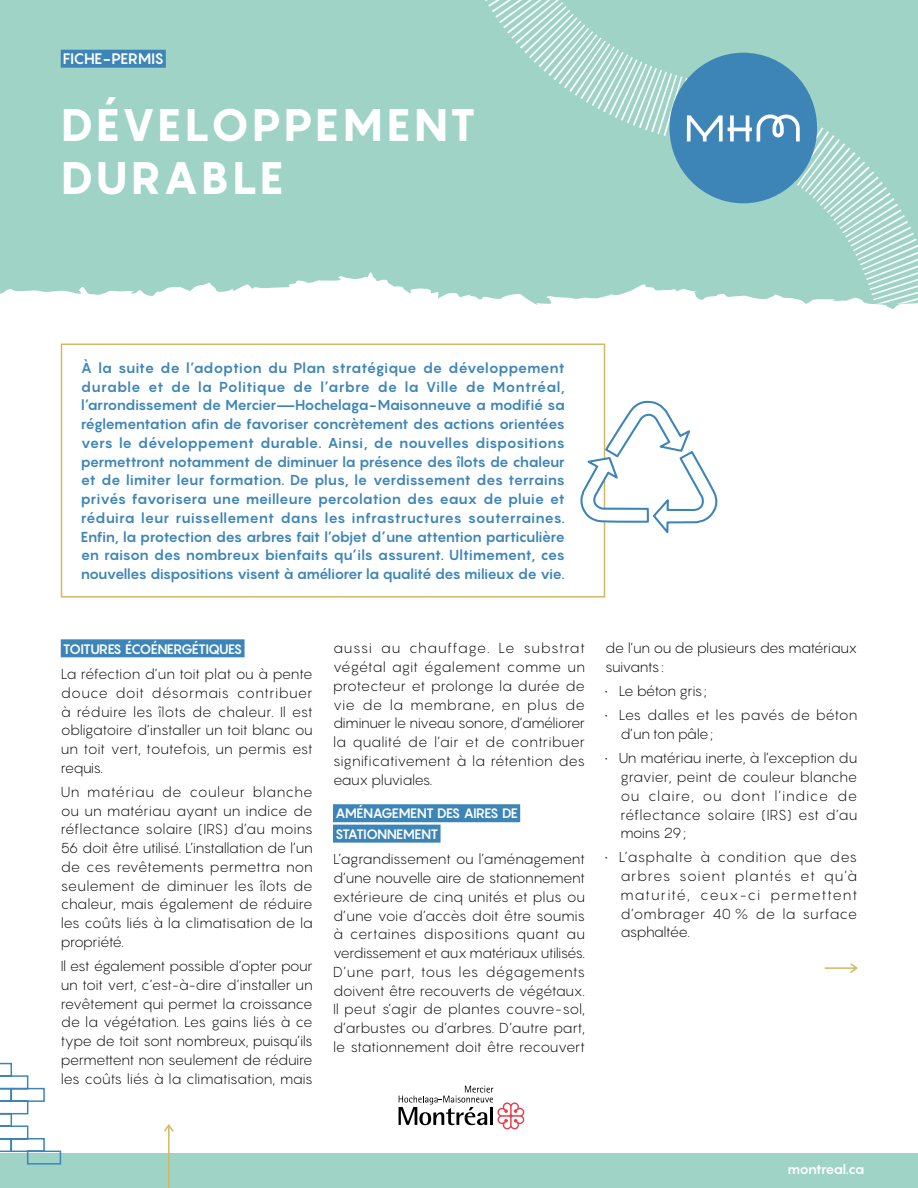
<style>
.page{position:relative;width:918px;height:1188px;background:#fff}
.page>*{position:absolute;margin:0;border:0;box-sizing:border-box;transform-origin:0 0}
.t1{font:800 45px/52.5px "Pangram";letter-spacing:.04em;color:#fff}
.t2{font:700 15px "Pangram";letter-spacing:-.025em;color:#fff}
.t3{font:300 14.25px/18.8px "Pangram";letter-spacing:-.015em;color:#000;text-align:justify}
.t4{font:700 14.25px/18.8px "Pangram";letter-spacing:-.045em;color:#3e85b7;text-align:justify}
.t5{font:300 14.25px "Pangram";letter-spacing:-.045em;color:#000}
.t6{font:700 13.5px/20.4px "Pangram";letter-spacing:-.05em;color:#fff}
.t7{font:700 13.5px "Pangram";letter-spacing:-.07em;color:#fff}
</style>
<div class="page">
<svg style="left:0;top:0;width:918px;height:309px;background:#a6d6ca"></svg>
<div style="left:471px;top:0;width:20px;height:267px;background:#9ed3c6"></div>
<div style="left:669px;top:53px;width:148px;height:150px;background:#3e85b7;border-radius:50%"></div>
<svg style="left:687px;top:115px;width:113px;height:26px"></svg>
<div style="left:0;top:1153px;width:918px;height:35px;background:#9ed3c6"></div>
<div style="left:61px;top:639px;width:184px;height:18px;background:#3e85b7"></div>
<div style="left:333px;top:804px;width:187px;height:18px;background:#3e85b7"></div>
<div style="left:333px;top:825px;width:108px;height:18px;background:#3e85b7"></div>
<hr style="left:168px;top:1126px;width:2px;height:62px;background:#d0b962">
<svg style="left:164px;top:1124px;width:10px;height:9px"></svg>
<svg style="left:0;top:1062px;width:62px;height:103px"></svg>
<div style="left:61px;top:344px;width:544px;height:254px;border:2px solid #d0b962"></div>
<hr style="left:825px;top:967px;width:31px;height:2px;background:#d0b962">
<svg style="left:849px;top:963px;width:9px;height:10px"></svg>
<svg style="left:581px;top:398px;width:137px;height:137px"></svg>
<div style="left:61px;top:50px;width:105px;height:18px;background:#3e85b7"></div>
<svg style="left:399px;top:1086px;width:125px;height:43px"></svg>
<p class="t2" style="left:63px;top:49px;width:103px">FICHE-PERMIS</p>
<h1 class="t1" style="left:61px;top:99px;width:417px">DÉVELOPPEMENT<br>DURABLE</h1>
<p class="t4" style="left:81px;top:358px;width:486px">À la suite de l’adoption du Plan stratégique de développement durable et de la Politique de l’arbre de la Ville de Montréal, l’arrondissement de Mercier—Hochelaga-Maisonneuve a modifié sa réglementation afin de favoriser concrètement des actions orientées vers le développement durable. Ainsi, de nouvelles dispositions permettront notamment de diminuer la présence des îlots de chaleur et de limiter leur formation. De plus, le verdissement des terrains privés favorisera une meilleure percolation des eaux de pluie et réduira leur ruissellement dans les infrastructures souterraines.<br>Enfin, la protection des arbres fait l’objet d’une attention particulière en raison des nombreux bienfaits qu’ils assurent. Ultimement, ces nouvelles dispositions visent à améliorer la qualité des milieux de vie.</p>
<p class="t6" style="left:63px;top:638px;width:181px">TOITURES ÉCOÉNERGÉTIQUES</p>
<p class="t3" style="left:61px;top:664px;width:254px">La réfection d’un toit plat ou à pente douce doit désormais contribuer à réduire les îlots de chaleur. Il est obligatoire d’installer un toit blanc ou un toit vert, toutefois, un permis est requis.</p>
<p class="t3" style="left:61px;top:782px;width:254px">Un matériau de couleur blanche ou un matériau ayant un indice de réflectance solaire (IRS) d’au moins 56 doit être utilisé. L’installation de l’un de ces revêtements permettra non seulement de diminuer les îlots de chaleur, mais également de réduire les coûts liés à la climatisation de la propriété.</p>
<p class="t3" style="left:61px;top:956px;width:254px">Il est également possible d’opter pour un toit vert, c’est-à-dire d’installer un revêtement qui permet la croissance de la végétation. Les gains liés à ce type de toit sont nombreux, puisqu’ils permettent non seulement de réduire les coûts liés à la climatisation, mais</p>
<p class="t3" style="left:333px;top:639px;width:254px">aussi au chauffage. Le substrat végétal agit également comme un protecteur et prolonge la durée de vie de la membrane, en plus de diminuer le niveau sonore, d’améliorer la qualité de l’air et de contribuer significativement à la rétention des eaux pluviales.</p>
<p class="t6" style="left:335px;top:803px;width:184px">AMÉNAGEMENT DES AIRES DE<br>STATIONNEMENT</p>
<p class="t3" style="left:333px;top:850px;width:254px">L’agrandissement ou l’aménagement d’une nouvelle aire de stationnement extérieure de cinq unités et plus ou d’une voie d’accès doit être soumis à certaines dispositions quant au verdissement et aux matériaux utilisés.<br>D’une part, tous les dégagements doivent être recouverts de végétaux.<br>Il peut s’agir de plantes couvre-sol, d’arbustes ou d’arbres. D’autre part, le stationnement doit être recouvert</p>
<p class="t3" style="left:605px;top:639px;width:253px">de l’un ou de plusieurs des matériaux suivants :</p>
<p class="t5" style="left:605px;top:682px;width:103px">• Le béton gris ;</p>
<p class="t3" style="left:620px;top:706px;width:238px;text-indent:-15px">• Les dalles et les pavés de béton d’un ton pâle;</p>
<p class="t3" style="left:620px;top:749px;width:238px;text-indent:-15px">• Un matériau inerte, à l’exception du gravier, peint de couleur blanche ou claire, ou dont l’indice de réflectance solaire (IRS) est d’au moins 29 ;</p>
<p class="t3" style="left:620px;top:848px;width:238px;text-indent:-15px">• L’asphalte à condition que des arbres soient plantés et qu’à maturité, ceux-ci permettent d’ombrager 40 % de la surface asphaltée.</p>
<p class="t7" style="left:788px;top:1161px;width:78px">montreal.ca</p>
</div>
